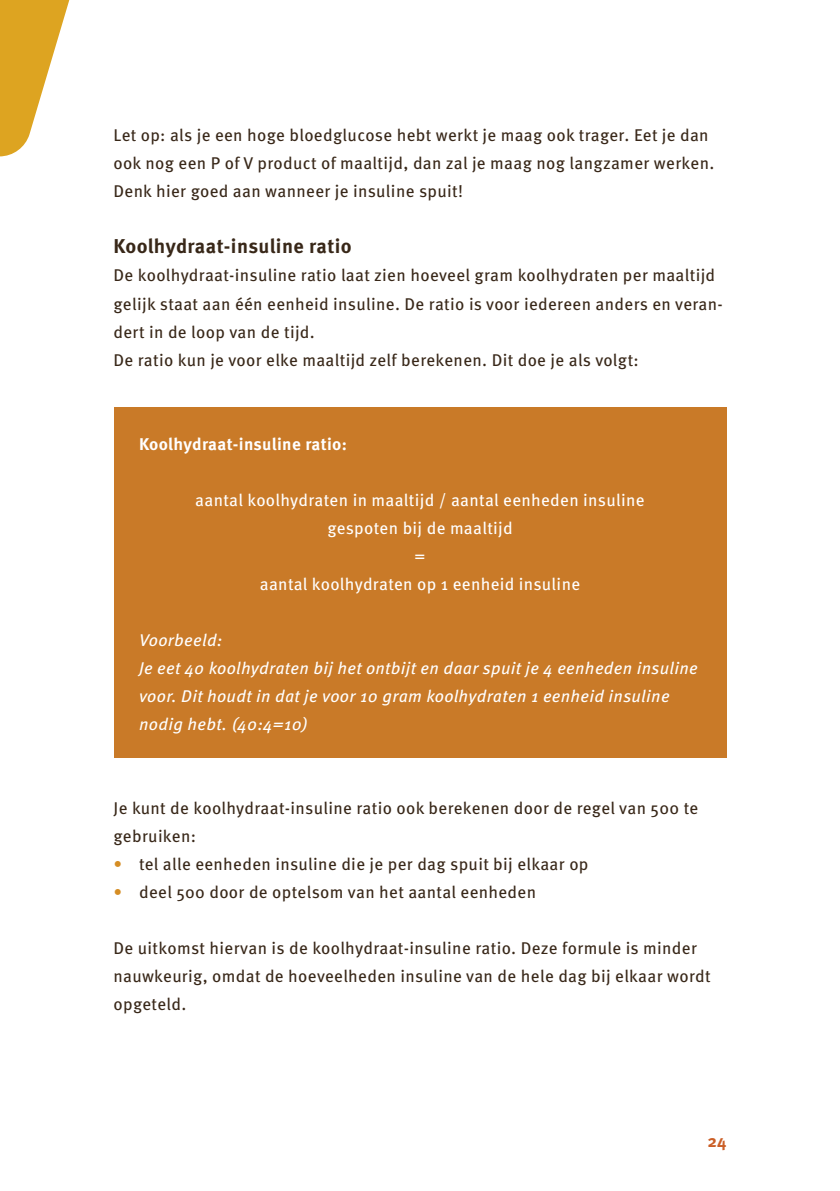
<style>
.page{position:relative;width:840px;height:1191px;background:#fff}
.page>*{position:absolute;margin:0;border:0;box-sizing:border-box;transform-origin:0 0}
.t1{font:700 20px "Meta Pro";letter-spacing:.02em;color:#382718}
.t2{font:17px/28px "Meta Pro";letter-spacing:.02em;color:#382718}
.t3{font:italic 17px/28px "Meta Pro";letter-spacing:.02em;color:#fff}
.t4{font:17px/28px "Meta Pro";letter-spacing:.02em;color:#fff;text-align:center}
.t5{font:700 17px "Meta Pro";letter-spacing:.02em;color:#fff}
.t6{font:700 17px "Meta Pro";color:#cb5f27}
.s1{color:#d58d24}
</style>
<div class="page">
<svg style="left:0;top:0;width:70px;height:156px"></svg>
<div style="left:113px;top:407px;width:613px;height:350px;background:#c97a28"></div>
<p class="t2" style="left:113px;top:120px;width:602px">Let op: als je een hoge bloedglucose hebt werkt je maag ook trager. Eet je dan ook nog een P of V product of maaltijd, dan zal je maag nog langzamer werken.<br>Denk hier goed aan wanneer je insuline spuit!</p>
<p class="t1" style="left:113px;top:231px;width:239px">Koolhydraat-insuline ratio</p>
<p class="t2" style="left:113px;top:260px;width:610px">De koolhydraat-insuline ratio laat zien hoeveel gram koolhydraten per maaltijd gelijk staat aan één eenheid insuline. De ratio is voor iedereen anders en veran&shy;dert in de loop van de tijd.<br>De ratio kun je voor elke maaltijd zelf berekenen. Dit doe je als volgt:</p>
<p class="t5" style="left:139px;top:430px;width:209px">Koolhydraat-insuline ratio:</p>
<p class="t4" style="left:195px;top:484px;width:450px">aantal koolhydraten in maaltijd / aantal eenheden insuline gespoten bij de maaltijd<br>=<br>aantal koolhydraten op 1 eenheid insuline</p>
<p class="t3" style="left:139px;top:624px;width:560px">Voorbeeld:<br>Je eet 40 koolhydraten bij het ontbijt en daar spuit je 4 eenheden insuline voor. Dit houdt in dat je voor 10 gram koolhydraten 1 eenheid insuline nodig hebt. (40:4=10)</p>
<p class="t2" style="left:113px;top:792px;width:586px">Je kunt de koolhydraat-insuline ratio ook berekenen door de regel van 500 te gebruiken:</p>
<p class="t2" style="left:113px;top:848px;width:476px"><span class="s1">•</span> tel alle eenheden insuline die je per dag spuit bij elkaar op</p>
<p class="t2" style="left:113px;top:876px;width:424px"><span class="s1">•</span> deel 500 door de optelsom van het aantal eenheden</p>
<p class="t2" style="left:113px;top:932px;width:598px">De uitkomst hiervan is de koolhydraat-insuline ratio. Deze formule is minder nauwkeurig, omdat de hoeveelheden insuline van de hele dag bij elkaar wordt opgeteld.</p>
<p class="t6" style="left:707px;top:1127px;width:21px">24</p>
</div>
